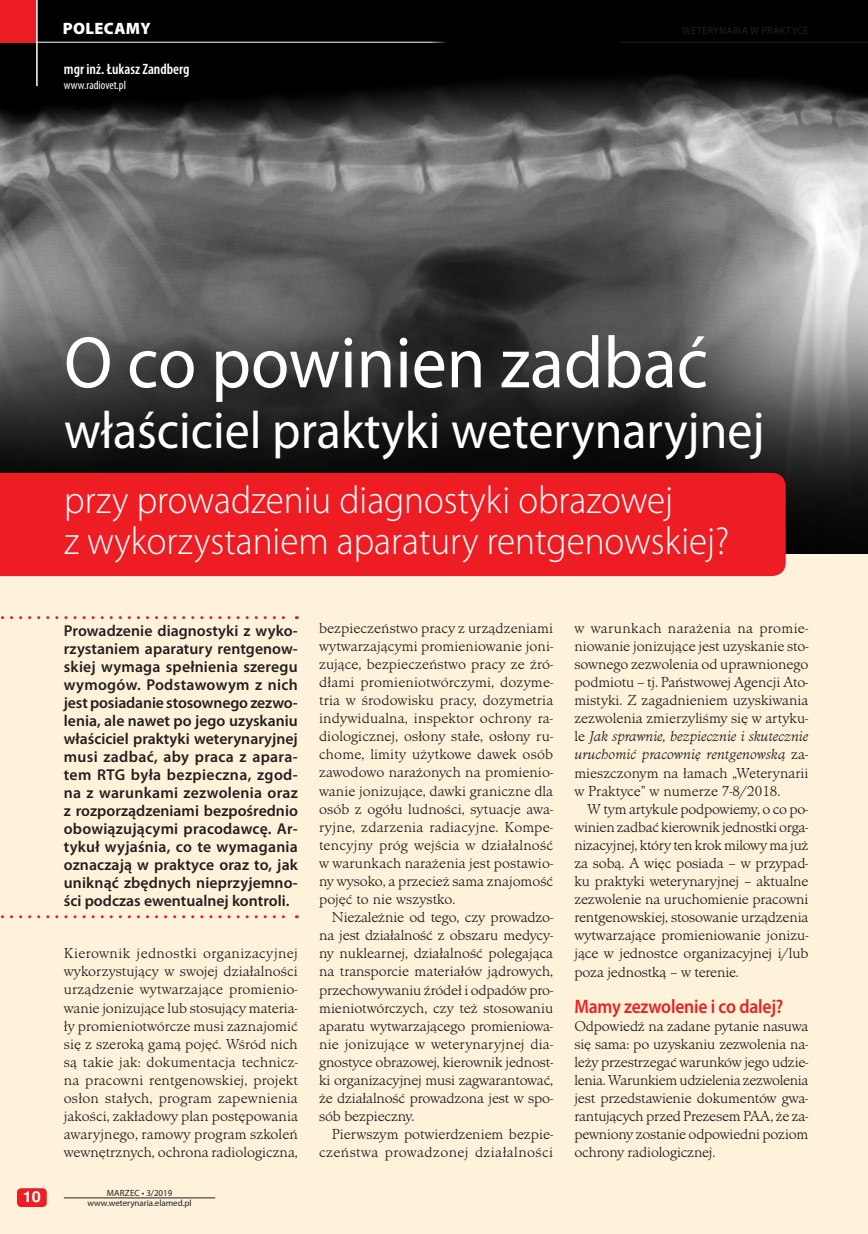
<style>
.page{position:relative;width:868px;height:1234px;background:#fff}
.page>*{position:absolute;margin:0;border:0;box-sizing:border-box;transform-origin:0 0}
.t1{font:73.5px "Myriad Pro";color:#fff;scale:.95 1}
.t2{font:52.5px "Myriad Pro";color:#fff;scale:.95 1}
.t3{font:300 39px/41.5px "Myriad Pro";color:#fff;scale:.95 1}
.t4{font:600 19.5px "Myriad Pro";letter-spacing:-.01em;color:#ee1d23;scale:.9 1}
.t5{font:900 16.5px "Myriad Pro";letter-spacing:.02em;color:#fff}
.t6{font:600 15.75px/18px "Myriad Pro";color:#231f20;text-align:justify}
.t7{font:300 15px/18.1px "Minister TCE";letter-spacing:-.005em;color:#231f20;text-align:justify}
.t8{font:600 condensed 15px "Myriad Pro";color:#fff}
.t9{font:700 15px "Nimbus San LCE";color:#fff;scale:1.1 1}
.t10{font:condensed 12px "Myriad Pro";color:#fff}
.t11{font:10.5px "Myriad Pro";letter-spacing:.02em;color:#231f20}
.t12{font:9px "Myriad Pro";letter-spacing:-.005em;color:#231f20}
.t13{font:9px "Myriad Pro";letter-spacing:.015em;color:#231f20}
.s1{font-style:italic}
</style>
<div class="page">
<div style="left:0;top:0;width:867px;height:1233px;background:#fef3da"></div>
<img style="left:0;top:0;width:867px;height:553px">
<div style="left:17px;top:1187px;width:30px;height:19px;background:#ee1d23;border-radius:4px"></div>
<hr style="left:64px;top:1197px;width:151px;height:1px;background:#231f20">
<div style="left:0;top:0;width:37px;height:42px;background:#ee1d23"></div>
<hr style="left:36px;top:42px;width:410px;height:1px;background:#fff">
<div style="left:622px;top:44px;width:245px;height:17px;background:#000"></div>
<hr style="left:618px;top:42px;width:249px;height:1px;background:#231f20">
<hr style="left:36px;top:0;width:2px;height:86px;background:#fff">
<svg style="left:1px;top:616px;width:296px;height:3px"></svg>
<svg style="left:1px;top:915px;width:296px;height:3px"></svg>
<div style="left:0;top:473px;width:785px;height:103px;background:#ee1d23"></div>
<p class="t5" style="left:63px;top:19px;width:90px">POLECAMY</p>
<p class="t8" style="left:64px;top:61px;width:127px">mgr inż. Łukasz Zandberg</p>
<p class="t10" style="left:64px;top:78px;width:64px">www.radiovet.pl</p>
<p class="t11" style="left:682px;top:25px;width:128px">WETERYNARIA W PRAKTYCE</p>
<h1 class="t1" style="left:64px;top:322px;width:679px">O co powinien zadbać</h1>
<h2 class="t2" style="left:64px;top:402px;width:738px">właściciel praktyki weterynaryjnej</h2>
<h3 class="t3" style="left:64px;top:479px;width:701px">przy prowadzeniu diagnostyki obrazowej<br>z wykorzystaniem aparatury rentgenowskiej?</h3>
<p class="t9" style="left:23px;top:1187px;width:18px">10</p>
<p class="t6" style="left:64px;top:622px;width:235px">Prowadzenie diagnostyki z wyko&shy;rzystaniem aparatury rentgenow&shy;skiej wymaga spełnienia szeregu wymogów. Podstawowym z nich jest posiadanie stosownego zezwo&shy;lenia, ale nawet po jego uzyskaniu właściciel praktyki weterynaryjnej musi zadbać, aby praca z apara&shy;tem RTG była bezpieczna, zgod&shy;na z warunkami zezwolenia oraz z rozporządzeniami bezpośrednio obowiązującymi pracodawcę. Ar&shy;tykuł wyjaśnia, co te wymagania oznaczają w praktyce oraz to, jak uniknąć zbędnych nieprzyjemno&shy;ści podczas ewentualnej kontroli.</p>
<p class="t7" style="left:64px;top:944px;width:236px">Kierownik jednostki organizacyjnej wykorzystujący w swojej działalności urządzenie wytwarzające promienio&shy;wanie jonizujące lub stosujący materia&shy;ły promieniotwórcze musi zaznajomić się z szeroką gamą pojęć. Wśród nich są takie jak: dokumentacja technicz&shy;na pracowni rentgenowskiej, projekt osłon stałych, program zapewnienia jakości, zakładowy plan postępowania awaryjnego, ramowy program szkoleń wewnętrznych, ochrona radiologiczna,</p>
<p class="t13" style="left:107px;top:1187px;width:67px">MARZEC • 3/2019</p>
<p class="t12" style="left:87px;top:1197px;width:106px">www.weterynaria.elamed.pl</p>
<p class="t7" style="left:319px;top:619px;width:236px">bezpieczeństwo pracy z urządzeniami wytwarzającymi promieniowanie joni&shy;zujące, bezpieczeństwo pracy ze źró&shy;dłami promieniotwórczymi, dozyme&shy;tria w środowisku pracy, dozymetria indywidualna, inspektor ochrony ra&shy;diologicznej, osłony stałe, osłony ru&shy;chome, limity użytkowe dawek osób zawodowo narażonych na promienio&shy;wanie jonizujące, dawki graniczne dla osób z ogółu ludności, sytuacje awa&shy;ryjne, zdarzenia radiacyjne. Kompe&shy;tencyjny próg wejścia w działalność w warunkach narażenia jest postawio&shy;ny wysoko, a przecież sama znajomość pojęć to nie wszystko.</p>
<p class="t7" style="left:319px;top:908px;width:235px;text-indent:13px">Niezależnie od tego, czy prowadzo&shy;na jest działalność z obszaru medycy&shy;ny nuklearnej, działalność polegająca na transporcie materiałów jądrowych, przechowywaniu źródeł i odpadów pro&shy;mieniotwórczych, czy też stosowaniu aparatu wytwarzającego promieniowa&shy;nie jonizujące w weterynaryjnej dia&shy;gnostyce obrazowej, kierownik jednost&shy;ki organizacyjnej musi zagwarantować, że działalność prowadzona jest w spo&shy;sób bezpieczny.</p>
<p class="t7" style="left:319px;top:1125px;width:235px;text-align:right">Pierwszym potwierdzeniem bezpie&shy;czeństwa prowadzonej działalności</p>
<p class="t7" style="left:574px;top:619px;width:235px">w warunkach narażenia na promie&shy;niowanie jonizujące jest uzyskanie sto&shy;sownego zezwolenia od uprawnionego podmiotu – tj. Państwowej Agencji Ato&shy;mistyki. Z zagadnieniem uzyskiwania zezwolenia zmierzyliśmy się w artyku&shy;le <span class="s1">Jak sprawnie, bezpiecznie i skutecznie uruchomić pracownię rentgenowską</span> za&shy;mieszczonym na łamach „Weterynarii w Praktyce” w numerze 7-8/2018.</p>
<p class="t7" style="left:574px;top:799px;width:235px;text-indent:13px">W tym artykule podpowiemy, o co po&shy;winien zadbać kierownik jednostki orga&shy;nizacyjnej, który ten krok milowy ma już za sobą. A więc posiada – w przypad&shy;ku praktyki weterynaryjnej – aktualne zezwolenie na uruchomienie pracowni rentgenowskiej, stosowanie urządzenia wytwarzające promieniowanie jonizu&shy;jące w jednostce organizacyjnej i/lub poza jednostką – w terenie.</p>
<h3 class="t4" style="left:574px;top:994px;width:234px">Mamy zezwolenie i co dalej?</h3>
<p class="t7" style="left:574px;top:1016px;width:235px">Odpowiedź na zadane pytanie nasuwa się sama: po uzyskaniu zezwolenia na&shy;leży przestrzegać warunków jego udzie&shy;lenia. Warunkiem udzielenia zezwolenia jest przedstawienie dokumentów gwa&shy;rantujących przed Prezesem PAA, że za&shy;pewniony zostanie odpowiedni poziom ochrony radiologicznej.</p>
</div>
